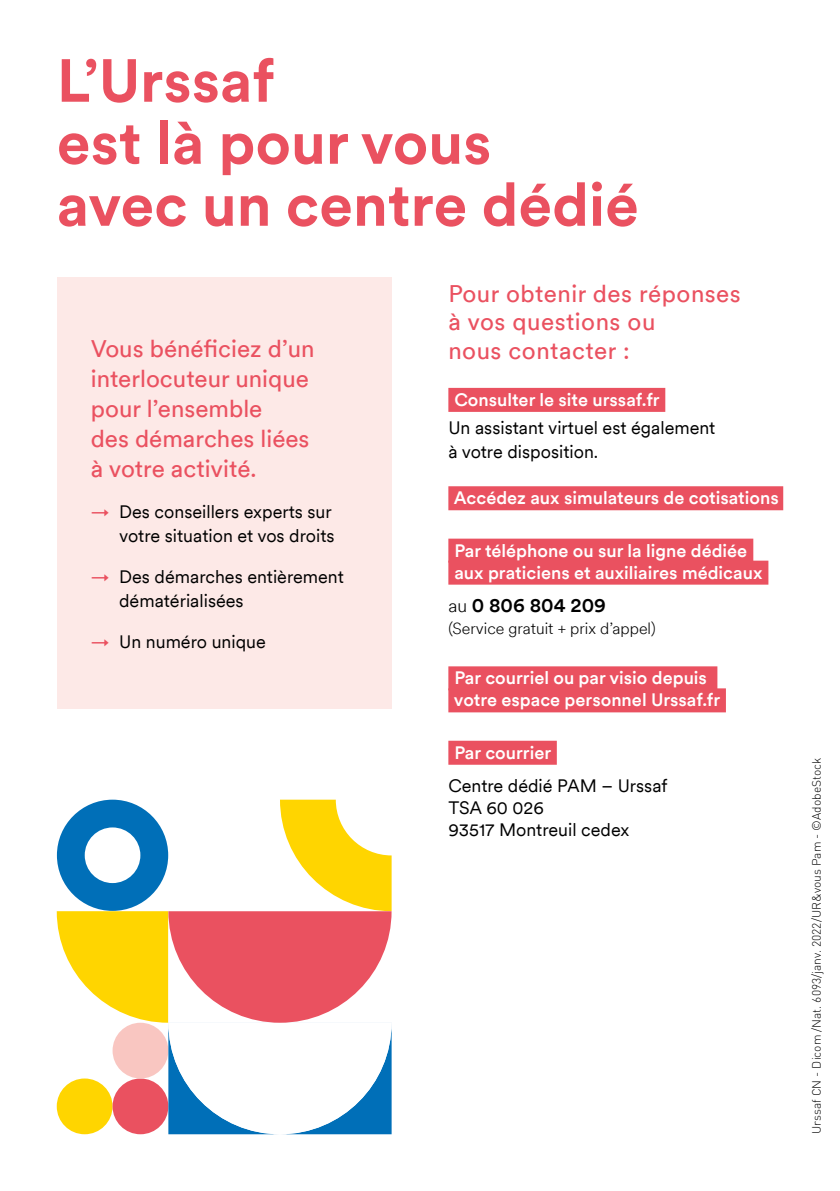
<style>
.page{position:relative;width:840px;height:1191px;background:#fff}
.page>*{position:absolute;margin:0;border:0;box-sizing:border-box;transform-origin:0 0}
.t1{font:700 60px "Circular";color:#ea5160}
.t2{font:24px/30px "Circular";color:#ea5160}
.t3{font:24px/28.8px "Circular";letter-spacing:.02em;color:#ea5160}
.t4{font:500 20px "Circular";color:#000}
.H2_-_Texte_à_puces{font:18px/24px "Circular";color:#000}
.Contacts{font:500 18px "Circular";color:#fff}
.t5{font:300 16px "Circular";color:#000}
.t6{font:300 12px "DINOT";color:#000}
.s1{color:#ea5160}
.s2{font-weight:300;font-size:18px}
</style>
<div class="page">
<hr style="left:839px;top:913px;width:1px;height:278px;background:#ea5160">
<svg style="left:57px;top:799px;width:334px;height:335px"></svg>
<div style="left:448px;top:388px;width:217px;height:24px;background:#ea5160"></div>
<div style="left:448px;top:486px;width:334px;height:24px;background:#ea5160"></div>
<div style="left:448px;top:538px;width:304px;height:24px;background:#ea5160"></div>
<div style="left:448px;top:560px;width:320px;height:24px;background:#ea5160"></div>
<div style="left:448px;top:666px;width:269px;height:24px;background:#ea5160"></div>
<div style="left:448px;top:688px;width:277px;height:24px;background:#ea5160"></div>
<div style="left:448px;top:740px;width:108px;height:24px;background:#ea5160"></div>
<div style="left:57px;top:278px;width:334px;height:431px;background:#fde9e7"></div>
<p class="t1" style="left:57px;top:39px;width:219px">L’Urssaf</p>
<p class="t1" style="left:57px;top:101px;width:436px">est là pour vous</p>
<p class="t1" style="left:57px;top:163px;width:583px">avec un centre dédié</p>
<p class="t2" style="left:91px;top:332px;width:225px">Vous bénéficiez d’un interlocuteur unique pour l’ensemble<br>des démarches liées à votre activité.</p>
<h2 class="H2_-_Texte_à_puces" style="left:91px;top:499px;width:245px;text-align:right"><span class="s1">→</span> Des conseillers experts sur votre situation et vos droits</h2>
<h2 class="H2_-_Texte_à_puces" style="left:119px;top:564px;width:226px;text-indent:-28px"><span class="s1">→</span> Des démarches entièrement dématérialisées</h2>
<h2 class="H2_-_Texte_à_puces" style="left:91px;top:629px;width:176px"><span class="s1">→</span> Un numéro unique</h2>
<p class="t3" style="left:448px;top:278px;width:294px">Pour obtenir des réponses à vos questions ou<br>nous contacter :</p>
<p class="Contacts" style="left:454px;top:387px;width:207px">Consulter le site urssaf.fr</p>
<p class="H2_-_Texte_à_puces" style="left:448px;top:414px;width:268px">Un assistant virtuel est également à votre disposition.</p>
<p class="Contacts" style="left:453px;top:486px;width:326px">Accédez aux simulateurs de cotisations</p>
<p class="Contacts" style="left:454px;top:538px;width:294px">Par téléphone ou sur la ligne dédiée</p>
<p class="Contacts" style="left:454px;top:560px;width:309px">aux praticiens et auxiliaires médicaux</p>
<p class="t4" style="left:448px;top:591px;width:159px"><span class="s2">au</span> 0 806 804 209</p>
<p class="t5" style="left:448px;top:617px;width:209px">(Service gratuit + prix d’appel)</p>
<p class="Contacts" style="left:454px;top:666px;width:254px">Par courriel ou par visio depuis</p>
<p class="Contacts" style="left:453px;top:688px;width:268px">votre espace personnel Urssaf.fr</p>
<p class="Contacts" style="left:454px;top:740px;width:98px">Par courrier</p>
<p class="H2_-_Texte_à_puces" style="left:448px;top:774px;width:221px;line-height:22px">Centre dédié PAM – Urssaf<br>TSA 60 026<br>93517 Montreuil cedex</p>
<p class="t6" style="left:808px;top:1134px;width:378px;rotate:-90deg">Urssaf CN - Dicom /Nat. 6093/janv. 2022/UR&amp;vous Pam - ©AdobeStock</p>
</div>
